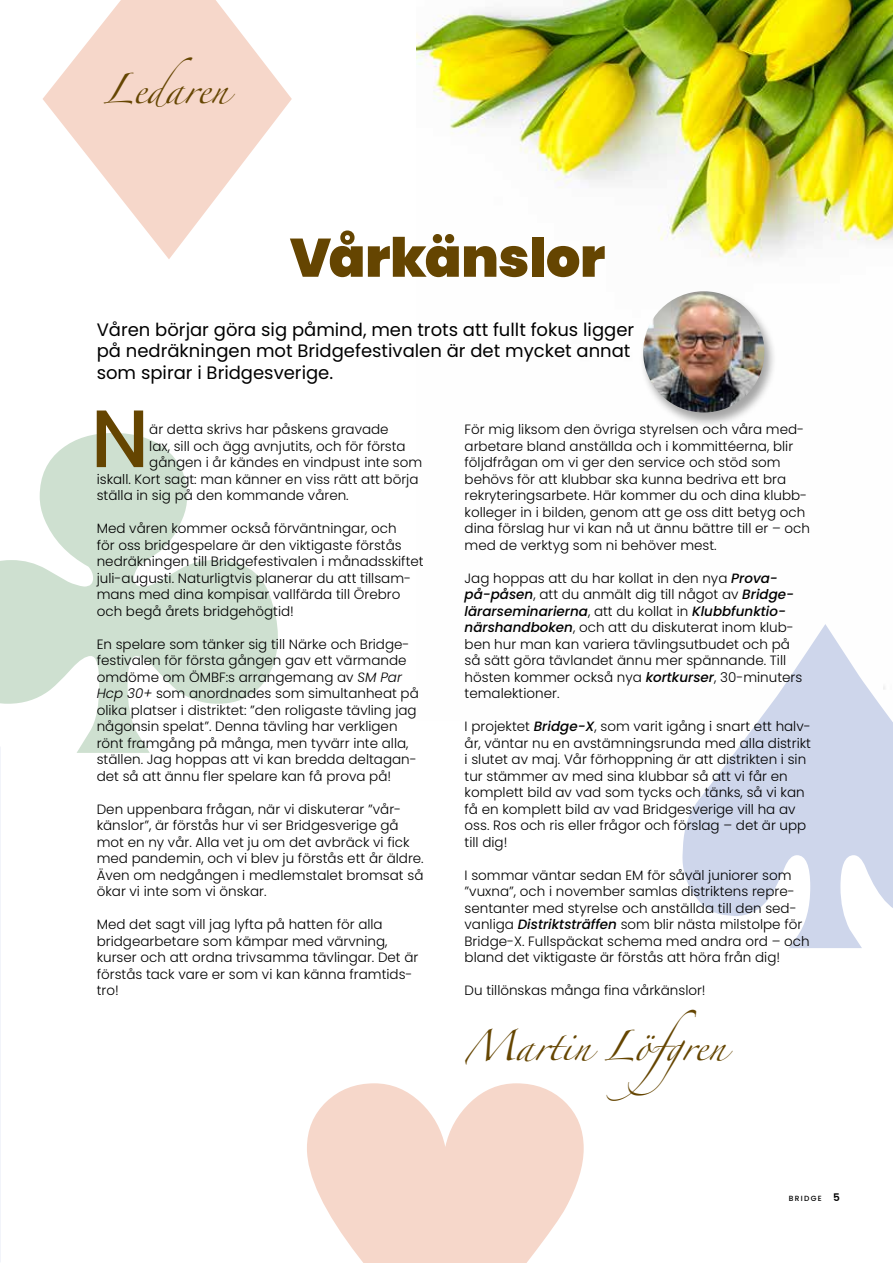
<style>
.page{position:relative;width:893px;height:1263px;background:#fff}
.page>*{position:absolute;margin:0;border:0;box-sizing:border-box;transform-origin:0 0}
.t1{font:500 81.3px "Poppins";color:#654501}
.t2{font:900 54px "Poppins";letter-spacing:-.005em;color:#654501}
.t3{font:27px "Zapfino";color:#654501}
.t4{font:18px/21.6px "Poppins";color:#000}
.t5{font:300 13.5px/16.5px "Poppins";color:#000}
.t6{font:500 7.5px "Poppins";letter-spacing:.175em;color:#000}
.s1{font-style:italic}
.s2{font-weight:500;font-style:italic}
.s3{font-weight:600;font-size:10.5px}
</style>
<div class="page">
<img style="left:417px;top:0;width:476px;height:259px">
<svg style="left:0;top:433px;width:278px;height:320px;fill:#cee0d0"></svg>
<svg style="left:43px;top:0;width:249px;height:259px;fill:#f6d7ca"></svg>
<svg style="left:682px;top:624px;width:211px;height:324px;fill:#ced6eb"></svg>
<div style="left:639px;top:290px;width:138px;height:138px;background:#000;opacity:.35"></div>
<img style="left:643px;top:291px;width:121px;height:121px;border-radius:61px">
<svg style="left:307px;top:1083px;width:277px;height:180px;fill:#f6d7ca"></svg>
<h3 class="t3" style="left:103px;top:78px;width:126px">Ledaren</h3>
<h2 class="t2" style="left:290px;top:227px;width:317px">Vårkänslor</h2>
<h3 class="t4" style="left:97px;top:318px;width:539px">Våren börjar göra sig påmind, men trots att fullt fokus ligger på nedräkningen mot Bridgefestivalen är det mycket annat som spirar i Bridgesverige.</h3>
<h1 class="t1" style="left:91px;top:391px;width:60px">N</h1>
<p class="t5" style="left:149px;top:421px;width:241px">är detta skrivs har påskens gravade</p>
<p class="t5" style="left:149px;top:438px;width:258px">lax, sill och ägg avnjutits, och för första</p>
<p class="t5" style="left:149px;top:454px;width:274px">gången i år kändes en vindpust inte som</p>
<p class="t5" style="left:97px;top:471px;width:323px">iskall. Kort sagt: man känner en viss rätt att börja</p>
<p class="t5" style="left:97px;top:487px;width:253px">ställa in sig på den kommande våren.</p>
<p class="t5" style="left:97px;top:520px;width:328px">Med våren kommer också förväntningar, och<br>för oss bridgespelare är den viktigaste förstås nedräkningen till Bridgefestivalen i månadsskiftet juli-augusti. Naturligtvis planerar du att tillsam&shy;mans med dina kompisar vallfärda till Örebro och begå årets bridgehögtid!</p>
<p class="t5" style="left:97px;top:636px;width:324px">En spelare som tänker sig till Närke och Bridge&shy;festivalen för första gången gav ett värmande omdöme om ÖMBF:s arrangemang av <span class="s1">SM Par Hcp 30+</span> som anordnades som simultanheat på olika platser i distriktet: ”den roligaste tävling jag någonsin spelat”. Denna tävling har verkligen rönt framgång på många, men tyvärr inte alla, ställen. Jag hoppas att vi kan bredda deltagan&shy;det så att ännu fler spelare kan få prova på!</p>
<p class="t5" style="left:97px;top:801px;width:328px">Den uppenbara frågan, när vi diskuterar ”vår&shy;känslor”, är förstås hur vi ser Bridgesverige gå mot en ny vår. Alla vet ju om det avbräck vi fick med pandemin, och vi blev ju förstås ett år äldre.<br>Även om nedgången i medlemstalet bromsat så ökar vi inte som vi önskar.</p>
<p class="t5" style="left:97px;top:916px;width:323px">Med det sagt vill jag lyfta på hatten för alla bridgearbetare som kämpar med värvning, kurser och att ordna trivsamma tävlingar. Det är förstås tack vare er som vi kan känna framtids&shy;tro!</p>
<p class="t5" style="left:465px;top:421px;width:347px">För mig liksom den övriga styrelsen och våra med&shy;arbetare bland anställda och i kommittéerna, blir följdfrågan om vi ger den service och stöd som behövs för att klubbar ska kunna bedriva ett bra rekryteringsarbete. Här kommer du och dina klubb&shy;kolleger in i bilden, genom att ge oss ditt betyg och dina förslag hur vi kan nå ut ännu bättre till er – och med de verktyg som ni behöver mest.</p>
<p class="t5" style="left:465px;top:570px;width:339px">Jag hoppas att du har kollat in den nya <span class="s2">Prova&shy;på-påsen</span>, att du anmält dig till något av <span class="s2">Bridge&shy;lärarseminarierna</span>, att du kollat in <span class="s2">Klubbfunktio&shy;närshandboken</span>, och att du diskuterat inom klub&shy;ben hur man kan variera tävlingsutbudet och på så sätt göra tävlandet ännu mer spännande. Till hösten kommer också nya <span class="s2">kortkurser</span>, 30-minuters temalektioner.</p>
<p class="t5" style="left:465px;top:718px;width:348px">I projektet <span class="s2">Bridge-X</span>, som varit igång i snart ett halv&shy;år, väntar nu en avstämningsrunda med alla distrikt i slutet av maj. Vår förhoppning är att distrikten i sin tur stämmer av med sina klubbar så att vi får en komplett bild av vad som tycks och tänks, så vi kan få en komplett bild av vad Bridgesverige vill ha av oss. Ros och ris eller frågor och förslag – det är upp till dig!</p>
<p class="t5" style="left:465px;top:867px;width:347px">I sommar väntar sedan EM för såväl juniorer som ”vuxna”, och i november samlas distriktens repre&shy;sentanter med styrelse och anställda till den sed&shy;vanliga <span class="s2">Distriktsträffen</span> som blir nästa milstolpe för Bridge-X. Fullspäckat schema med andra ord – och bland det viktigaste är förstås att höra från dig!</p>
<p class="t5" style="left:465px;top:982px;width:243px">Du tillönskas många fina vårkänslor!</p>
<h3 class="t3" style="left:465px;top:1034px;width:277px">Martin Löfgren</h3>
<p class="t6" style="left:789px;top:1194px;width:53px">BRIDGE <span class="s3">5</span></p>
</div>
